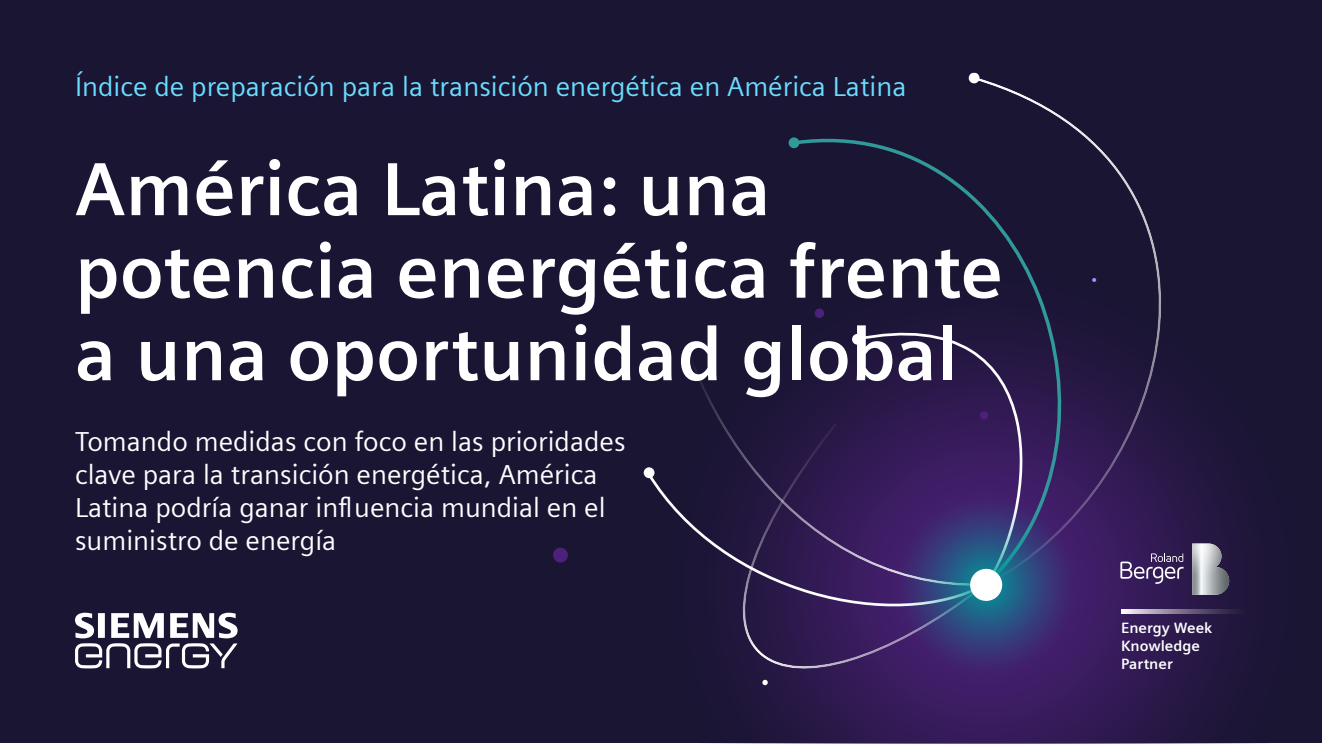
<style>
.page{position:relative;width:1323px;height:744px;background:#fff}
.page>*{position:absolute;margin:0;border:0;box-sizing:border-box;transform-origin:0 0}
.t1{font:700 75px/82.5px "Siemens Sans";color:#fff}
.t2{font:27.5px/33px "Siemens Sans";color:#fff}
.t3{font:27.5px "Siemens Sans";color:#6addff}
.t4{font:700 15px/18px "Siemens Sans";color:#fff}
</style>
<div class="page">
<div style="left:1px;top:1px;width:1321px;height:742px;background:#1b1534"></div>
<svg style="left:651px;top:414px;width:616px;height:330px"></svg>
<svg style="left:552px;top:547px;width:16px;height:16px"></svg>
<svg style="left:762px;top:679px;width:6px;height:6px"></svg>
<svg style="left:648px;top:473px;width:89px;height:140px"></svg>
<svg style="left:796px;top:138px;width:179px;height:65px"></svg>
<svg style="left:975px;top:77px;width:189px;height:509px"></svg>
<svg style="left:737px;top:423px;width:249px;height:250px"></svg>
<svg style="left:666px;top:244px;width:319px;height:345px"></svg>
<div style="left:968px;top:72px;width:11px;height:12px;background:#fff;border-radius:50%"></div>
<div style="left:788px;top:137px;width:11px;height:11px;background:#31999a;border-radius:50%"></div>
<div style="left:852px;top:334px;width:11px;height:11px;background:#fff;border-radius:50%"></div>
<div style="left:643px;top:467px;width:11px;height:11px;background:#fff;border-radius:50%"></div>
<svg style="left:891px;top:494px;width:189px;height:185px;background:#3e3d7a"></svg>
<svg style="left:75px;top:612px;width:163px;height:56px"></svg>
<svg style="left:1121px;top:610px;width:127px;height:3px"></svg>
<img style="left:1192px;top:543px;width:37px;height:52px">
<svg style="left:1120px;top:553px;width:63px;height:31px;background:#5f4b7a"></svg>
<p class="t3" style="left:75px;top:66px;width:833px">Índice de preparación para la transición energética en América Latina</p>
<h1 class="t1" style="left:75px;top:144px;width:929px">América Latina: una potencia energética frente a una oportunidad global</h1>
<p class="t2" style="left:75px;top:423px;width:552px">Tomando medidas con foco en las prioridades clave para la transición energética, América Latina podría ganar influencia mundial en el suministro de energía</p>
<p class="t4" style="left:1121px;top:618px;width:93px">Energy Week<br>Knowledge<br>Partner</p>
</div>
